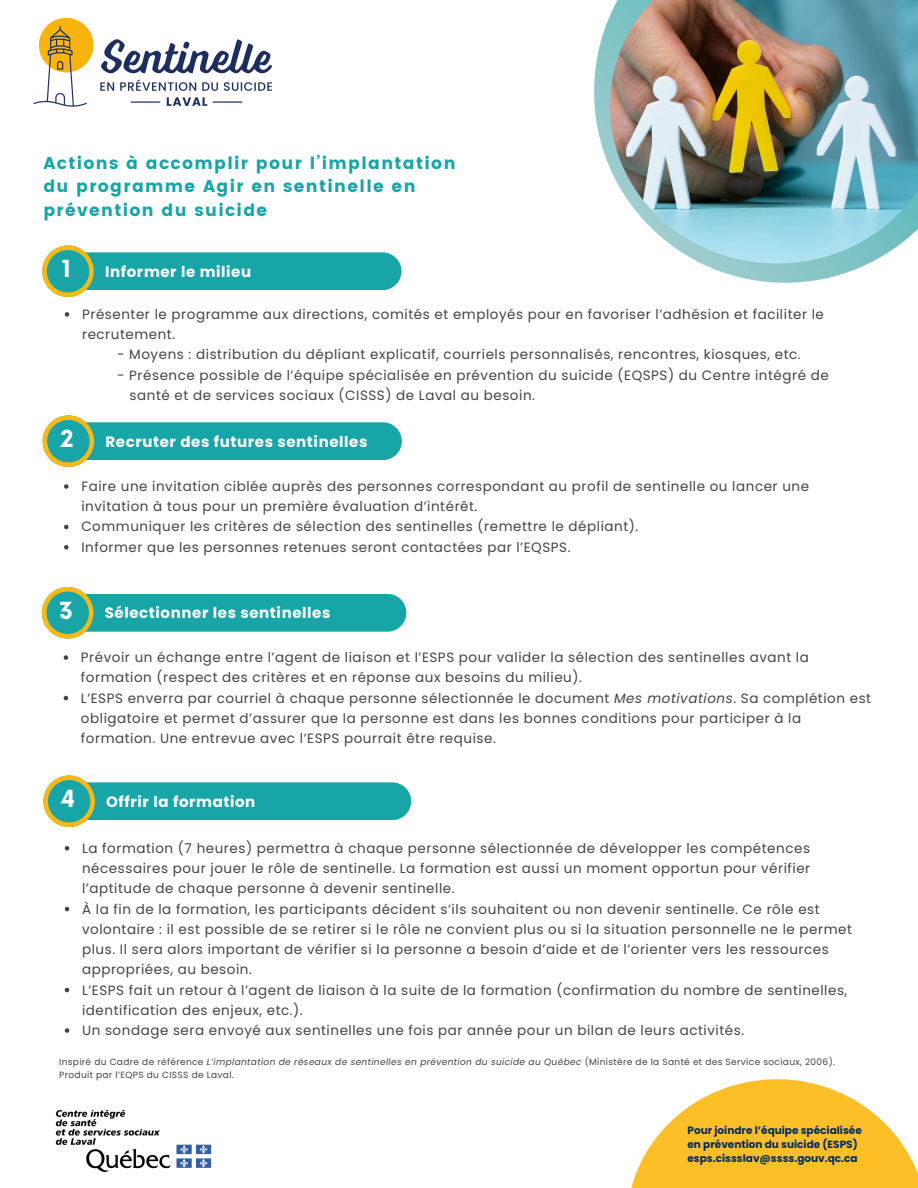
<style>
.page{position:relative;width:918px;height:1188px;background:#fff}
.page>*{position:absolute;margin:0;border:0;box-sizing:border-box;transform-origin:0 0}
.t1{font:700 22.95px "Now";color:#fff}
.t2{font:16.95px/23.7px "Poppins";letter-spacing:.08em;color:#18a5a7}
.t3{font:700 15px "Poppins";letter-spacing:.04em;color:#fff}
.t4{font:13.5px/20.2px "Poppins";letter-spacing:.04em;color:#444440}
.t5{font:700 10.5px/14px "Poppins";color:#002b64}
.t6{font:9px/13.5px "Poppins";letter-spacing:.04em;color:#444440}
.s1{font-style:italic}
</style>
<div class="page">
<svg style="left:594px;top:16px;width:276px;height:266px"></svg>
<img style="left:33px;top:17px;width:239px;height:90px">
<svg style="left:631px;top:1079px;width:287px;height:109px;fill:#fdbf28"></svg>
<img style="left:55px;top:1109px;width:157px;height:64px">
<img style="left:610px;top:0;width:308px;height:263px">
<svg style="left:65px;top:312px;width:4px;height:5px"></svg>
<div style="left:57px;top:252px;width:344px;height:38px;background:#18a5a7;border-radius:19px"></div>
<svg style="left:42px;top:246px;width:52px;height:51px"></svg>
<div style="left:57px;top:422px;width:345px;height:38px;background:#18a5a7;border-radius:19px"></div>
<svg style="left:43px;top:415px;width:51px;height:52px"></svg>
<svg style="left:64px;top:484px;width:5px;height:5px"></svg>
<svg style="left:64px;top:525px;width:5px;height:4px"></svg>
<svg style="left:64px;top:545px;width:5px;height:4px"></svg>
<div style="left:56px;top:594px;width:350px;height:38px;background:#18a5a7;border-radius:19px"></div>
<svg style="left:42px;top:587px;width:51px;height:52px"></svg>
<svg style="left:64px;top:655px;width:4px;height:5px"></svg>
<svg style="left:64px;top:696px;width:4px;height:4px"></svg>
<div style="left:58px;top:782px;width:353px;height:38px;background:#18a5a7;border-radius:19px"></div>
<svg style="left:43px;top:776px;width:52px;height:51px"></svg>
<svg style="left:65px;top:846px;width:4px;height:5px"></svg>
<svg style="left:65px;top:907px;width:4px;height:4px"></svg>
<svg style="left:65px;top:988px;width:4px;height:4px"></svg>
<svg style="left:65px;top:1028px;width:4px;height:5px"></svg>
<p class="t2" style="left:43px;top:151px;width:414px">Actions à accomplir pour l’implantation du programme Agir en sentinelle en prévention du suicide</p>
<p class="t1" style="left:62px;top:257px;width:11px">1</p>
<h3 class="t3" style="left:105px;top:261px;width:148px">Informer le milieu</h3>
<h2 class="t4" style="left:82px;top:304px;width:743px">Présenter le programme aux directions, comités et employés pour en favoriser l’adhésion et faciliter le recrutement.</h2>
<p class="t4" style="left:117px;top:345px;width:685px">- Moyens : distribution du dépliant explicatif, courriels personnalisés, rencontres, kiosques, etc.</p>
<p class="t4" style="left:130px;top:365px;width:701px;text-indent:-12px">- Présence possible de l’équipe spécialisée en prévention du suicide (EQSPS) du Centre intégré de santé et de services sociaux (CISSS) de Laval au besoin.</p>
<p class="t1" style="left:60px;top:427px;width:15px">2</p>
<h2 class="t3" style="left:105px;top:431px;width:264px">Recruter des futures sentinelles</h2>
<p class="t4" style="left:81px;top:476px;width:729px">Faire une invitation ciblée auprès des personnes correspondant au profil de sentinelle ou lancer une invitation à tous pour un première évaluation d’intérêt.</p>
<p class="t4" style="left:81px;top:517px;width:559px">Communiquer les critères de sélection des sentinelles (remettre le dépliant).</p>
<p class="t4" style="left:81px;top:537px;width:491px">Informer que les personnes retenues seront contactées par l’EQSPS.</p>
<p class="t1" style="left:59px;top:598px;width:16px">3</p>
<h2 class="t3" style="left:105px;top:602px;width:227px">Sélectionner les sentinelles</h2>
<p class="t4" style="left:81px;top:647px;width:729px">Prévoir un échange entre l’agent de liaison et l’ESPS pour valider la sélection des sentinelles avant la formation (respect des critères et en réponse aux besoins du milieu).</p>
<p class="t4" style="left:81px;top:688px;width:792px">L’ESPS enverra par courriel à chaque personne sélectionnée le document <span class="s1">Mes motivations</span>. Sa complétion est obligatoire et permet d’assurer que la personne est dans les bonnes conditions pour participer à la formation. Une entrevue avec l’ESPS pourrait être requise.</p>
<p class="t1" style="left:60px;top:787px;width:16px">4</p>
<h2 class="t3" style="left:106px;top:791px;width:151px">Offrir la formation</h2>
<p class="t4" style="left:82px;top:838px;width:730px;text-align:justify">La formation (7 heures) permettra à chaque personne sélectionnée de développer les compétences nécessaires pour jouer le rôle de sentinelle. La formation est aussi un moment opportun pour vérifier l’aptitude de chaque personne à devenir sentinelle.</p>
<p class="t4" style="left:82px;top:899px;width:771px">À la fin de la formation, les participants décident s’ils souhaitent ou non devenir sentinelle. Ce rôle est volontaire : il est possible de se retirer si le rôle ne convient plus ou si la situation personnelle ne le permet plus. Il sera alors important de vérifier si la personne a besoin d’aide et de l’orienter vers les ressources appropriées, au besoin.</p>
<p class="t4" style="left:82px;top:980px;width:767px">L’ESPS fait un retour à l’agent de liaison à la suite de la formation (confirmation du nombre de sentinelles, identification des enjeux, etc.).</p>
<p class="t4" style="left:82px;top:1020px;width:664px">Un sondage sera envoyé aux sentinelles une fois par année pour un bilan de leurs activités.</p>
<p class="t6" style="left:59px;top:1055px;width:777px">Inspiré du Cadre de référence <span class="s1">L’implantation de réseaux de sentinelles en prévention du suicide au Québec</span> (Ministère de la Santé et des Service sociaux, 2006).<br>Produit par l’EQPS du CISSS de Laval.</p>
<h4 class="t5" style="left:688px;top:1123px;width:176px">Pour joindre l’équipe spécialisée en prévention du suicide (ESPS) esps.cissslav@ssss.gouv.qc.ca</h4>
</div>
